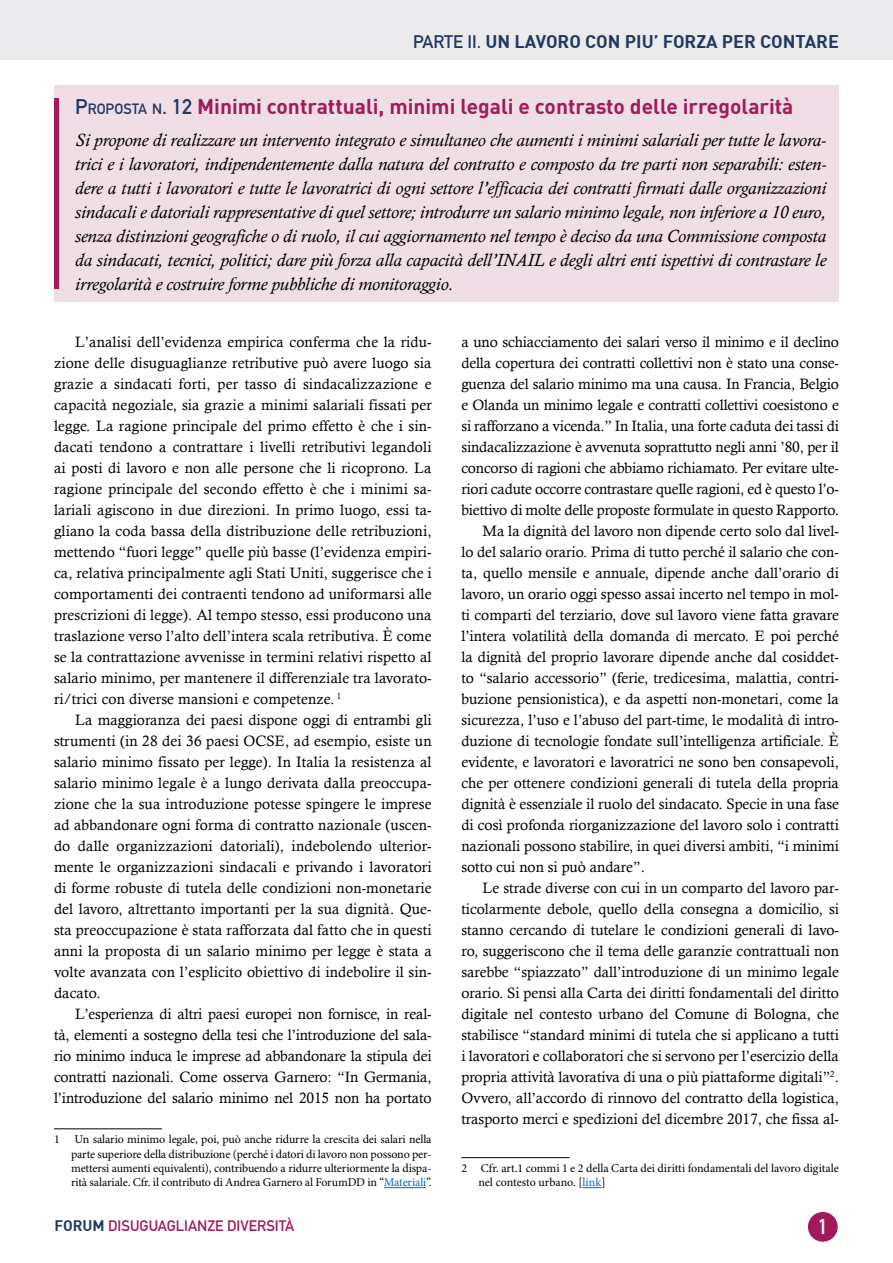
<style>
.page{position:relative;width:893px;height:1263px;background:#fff}
.page>*{position:absolute;margin:0;border:0;box-sizing:border-box;transform-origin:0 0}
.t1{font:700 21px "DIN";color:#a21a5b}
.t2{font:21px "DIN Engschrift Std";color:#fff}
.t3{font:italic 18px/24px "Calisto";color:#000;text-align:justify}
.t4{font:700 18px "DIN";color:#23395f}
.t5{font:15px/21px "Calisto";color:#000;text-align:justify}
.t6{font:15px "DIN Mittelschrift Std";color:#a21a5b}
.t7{font:12px/14.4px "Minion Pro";letter-spacing:-.005em;color:#000;text-align:justify}
.s1{font-family:"DIN Mittelschrift Std";font-weight:400}
.s2{font-family:"DIN Mittelschrift Std";font-weight:400;color:#23395f}
.s3{font-family:"DIN Mittelschrift Std";font-weight:400;font-size:14.7px;color:#23395f}
.s4{color:#0563c1}
.s5{font-family:"DIN";font-weight:700;color:#23395f}
</style>
<div class="page">
<div style="left:0;top:0;width:893px;height:60px;background:#ebebed"></div>
<div style="left:808px;top:1212px;width:30px;height:30px;background:#a21a5b;border-radius:50%"></div>
<div style="left:54px;top:85px;width:785px;height:217px;background:#efdee5"></div>
<div style="left:54px;top:98px;width:5px;height:191px;background:#a21a5b"></div>
<hr style="left:54px;top:1128px;width:108px;height:1px;background:#000">
<hr style="left:384px;top:1187px;width:42px;height:1px;background:#0563c1">
<hr style="left:461px;top:1157px;width:108px;height:1px;background:#000">
<svg style="left:583px;top:1187px;width:18px;height:1px"></svg>
<p class="t4" style="left:413px;top:30px;width:427px"><span class="s1">PARTE II.</span> UN LAVORO CON PIU’ FORZA PER CONTARE</p>
<h1 class="t1" style="left:75px;top:92px;width:720px"><span class="s2">P</span><span class="s3">ROPOSTA N</span><span class="s2">. 12</span> Minimi contrattuali, minimi legali e contrasto delle irregolarità</h1>
<p class="t3" style="left:75px;top:128px;width:752px">Si propone di realizzare un intervento integrato e simultaneo che aumenti i minimi salariali per tutte le lavora&shy;trici e i lavoratori, indipendentemente dalla natura del contratto e composto da tre parti non separabili: esten&shy;dere a tutti i lavoratori e tutte le lavoratrici di ogni settore l’efficacia dei contratti firmati dalle organizzazioni sindacali e datoriali rappresentative di quel settore; introdurre un salario minimo legale, non inferiore a 10 euro, senza distinzioni geografiche o di ruolo, il cui aggiornamento nel tempo è deciso da una Commissione composta da sindacati, tecnici, politici; dare più forza alla capacità dell’INAIL e degli altri enti ispettivi di contrastare le irregolarità e costruire forme pubbliche di monitoraggio.</p>
<p class="t5" style="left:54px;top:331px;width:379px;text-indent:21px">L’analisi dell’evidenza empirica conferma che la ridu&shy;zione delle disuguaglianze retributive può avere luogo sia grazie a sindacati forti, per tasso di sindacalizzazione e capacità negoziale, sia grazie a minimi salariali fissati per legge. La ragione principale del primo effetto è che i sin&shy;dacati tendono a contrattare i livelli retributivi legandoli ai posti di lavoro e non alle persone che li ricoprono. La ragione principale del secondo effetto è che i minimi sa&shy;lariali agiscono in due direzioni. In primo luogo, essi ta&shy;gliano la coda bassa della distribuzione delle retribuzioni, mettendo “fuori legge” quelle più basse (l’evidenza empiri&shy;ca, relativa principalmente agli Stati Uniti, suggerisce che i comportamenti dei contraenti tendono ad uniformarsi alle prescrizioni di legge). Al tempo stesso, essi producono una traslazione verso l’alto dell’intera scala retributiva. È come se la contrattazione avvenisse in termini relativi rispetto al salario minimo, per mantenere il differenziale tra lavorato&shy;ri/trici con diverse mansioni e competenze. <sup>1</sup></p>
<p class="t5" style="left:54px;top:709px;width:379px;text-indent:21px">La maggioranza dei paesi dispone oggi di entrambi gli strumenti (in 28 dei 36 paesi OCSE, ad esempio, esiste un salario minimo fissato per legge). In Italia la resistenza al salario minimo legale è a lungo derivata dalla preoccupa&shy;zione che la sua introduzione potesse spingere le imprese ad abbandonare ogni forma di contratto nazionale (uscen&shy;do dalle organizzazioni datoriali), indebolendo ulterior&shy;mente le organizzazioni sindacali e privando i lavoratori di forme robuste di tutela delle condizioni non-monetarie del lavoro, altrettanto importanti per la sua dignità. Que&shy;sta preoccupazione è stata rafforzata dal fatto che in questi anni la proposta di un salario minimo per legge è stata a volte avanzata con l’esplicito obiettivo di indebolire il sin&shy;dacato.</p>
<p class="t5" style="left:54px;top:1003px;width:379px;text-indent:21px">L’esperienza di altri paesi europei non fornisce, in real&shy;tà, elementi a sostegno della tesi che l’introduzione del sala&shy;rio minimo induca le imprese ad abbandonare la stipula dei contratti nazionali. Come osserva Garnero: “In Germania, l’introduzione del salario minimo nel 2015 non ha portato</p>
<p class="t7" style="left:71px;top:1133px;width:362px;text-indent:-17px">1 Un salario minimo legale, poi, può anche ridurre la crescita dei salari nella parte superiore della distribuzione (perché i datori di lavoro non possono per&shy;mettersi aumenti equivalenti), contribuendo a ridurre ulteriormente la dispa&shy;rità salariale. Cfr. il contributo di Andrea Garnero al ForumDD in “<span class="s4">Materiali</span>”.</p>
<p class="t5" style="left:461px;top:331px;width:379px">a uno schiacciamento dei salari verso il minimo e il declino</p>
<p class="t5" style="left:461px;top:352px;width:379px">della copertura dei contratti collettivi non è stato una conse-</p>
<p class="t5" style="left:461px;top:373px;width:379px">guenza del salario minimo ma una causa. In Francia, Belgio</p>
<p class="t5" style="left:461px;top:394px;width:379px">e Olanda un minimo legale e contratti collettivi coesistono e</p>
<p class="t5" style="left:461px;top:415px;width:379px">si rafforzano a vicenda.” In Italia, una forte caduta dei tassi di</p>
<p class="t5" style="left:461px;top:436px;width:379px">sindacalizzazione è avvenuta soprattutto negli anni ’80, per il</p>
<p class="t5" style="left:461px;top:457px;width:379px">concorso di ragioni che abbiamo richiamato. Per evitare ulte-</p>
<p class="t5" style="left:461px;top:478px;width:379px">riori cadute occorre contrastare quelle ragioni, ed è questo l’o-</p>
<p class="t5" style="left:461px;top:499px;width:379px">biettivo di molte delle proposte formulate in questo Rapporto.</p>
<p class="t5" style="left:483px;top:520px;width:358px">Ma la dignità del lavoro non dipende certo solo dal livel-</p>
<p class="t5" style="left:461px;top:541px;width:379px">lo del salario orario. Prima di tutto perché il salario che con-</p>
<p class="t5" style="left:461px;top:562px;width:379px">ta, quello mensile e annuale, dipende anche dall’orario di</p>
<p class="t5" style="left:461px;top:583px;width:379px">lavoro, un orario oggi spesso assai incerto nel tempo in mol-</p>
<p class="t5" style="left:461px;top:604px;width:379px">ti comparti del terziario, dove sul lavoro viene fatta gravare</p>
<p class="t5" style="left:461px;top:625px;width:379px">l’intera volatilità della domanda di mercato. E poi perché</p>
<p class="t5" style="left:461px;top:646px;width:379px">la dignità del proprio lavorare dipende anche dal cosiddet-</p>
<p class="t5" style="left:461px;top:667px;width:379px">to “salario accessorio” (ferie, tredicesima, malattia, contri-</p>
<p class="t5" style="left:461px;top:688px;width:379px">buzione pensionistica), e da aspetti non-monetari, come la</p>
<p class="t5" style="left:461px;top:709px;width:379px">sicurezza, l’uso e l’abuso del part-time, le modalità di intro-</p>
<p class="t5" style="left:461px;top:730px;width:379px">duzione di tecnologie fondate sull’intelligenza artificiale. È</p>
<p class="t5" style="left:461px;top:751px;width:379px">evidente, e lavoratori e lavoratrici ne sono ben consapevoli,</p>
<p class="t5" style="left:461px;top:772px;width:379px">che per ottenere condizioni generali di tutela della propria</p>
<p class="t5" style="left:461px;top:793px;width:379px">dignità è essenziale il ruolo del sindacato. Specie in una fase</p>
<p class="t5" style="left:461px;top:814px;width:379px">di così profonda riorganizzazione del lavoro solo i contratti</p>
<p class="t5" style="left:461px;top:835px;width:379px">nazionali possono stabilire, in quei diversi ambiti, “i minimi</p>
<p class="t5" style="left:461px;top:856px;width:185px">sotto cui non si può andare”.</p>
<p class="t5" style="left:483px;top:877px;width:358px">Le strade diverse con cui in un comparto del lavoro par-</p>
<p class="t5" style="left:461px;top:898px;width:379px">ticolarmente debole, quello della consegna a domicilio, si</p>
<p class="t5" style="left:461px;top:919px;width:379px">stanno cercando di tutelare le condizioni generali di lavo-</p>
<p class="t5" style="left:461px;top:940px;width:379px">ro, suggeriscono che il tema delle garanzie contrattuali non</p>
<p class="t5" style="left:461px;top:961px;width:379px">sarebbe “spiazzato” dall’introduzione di un minimo legale</p>
<p class="t5" style="left:461px;top:982px;width:379px">orario. Si pensi alla Carta dei diritti fondamentali del diritto</p>
<p class="t5" style="left:461px;top:1003px;width:379px">digitale nel contesto urbano del Comune di Bologna, che</p>
<p class="t5" style="left:461px;top:1024px;width:379px">stabilisce “standard minimi di tutela che si applicano a tutti</p>
<p class="t5" style="left:461px;top:1045px;width:379px">i lavoratori e collaboratori che si servono per l’esercizio della</p>
<p class="t5" style="left:461px;top:1066px;width:379px">propria attività lavorativa di una o più piattaforme digitali”<sup>2</sup>.</p>
<p class="t5" style="left:461px;top:1087px;width:379px">Ovvero, all’accordo di rinnovo del contratto della logistica,</p>
<p class="t5" style="left:461px;top:1108px;width:379px">trasporto merci e spedizioni del dicembre 2017, che fissa al-</p>
<p class="t7" style="left:478px;top:1161px;width:362px;text-indent:-17px">2 Cfr. art.1 commi 1 e 2 della Carta dei diritti fondamentali del lavoro digitale nel contesto urbano. [<span class="s4">link</span>]</p>
<p class="t6" style="left:54px;top:1217px;width:241px"><span class="s5">FORUM</span> DISUGUAGLIANZE DIVERSITÀ</p>
<h1 class="t2" style="left:819px;top:1214px;width:9px">1</h1>
</div>
